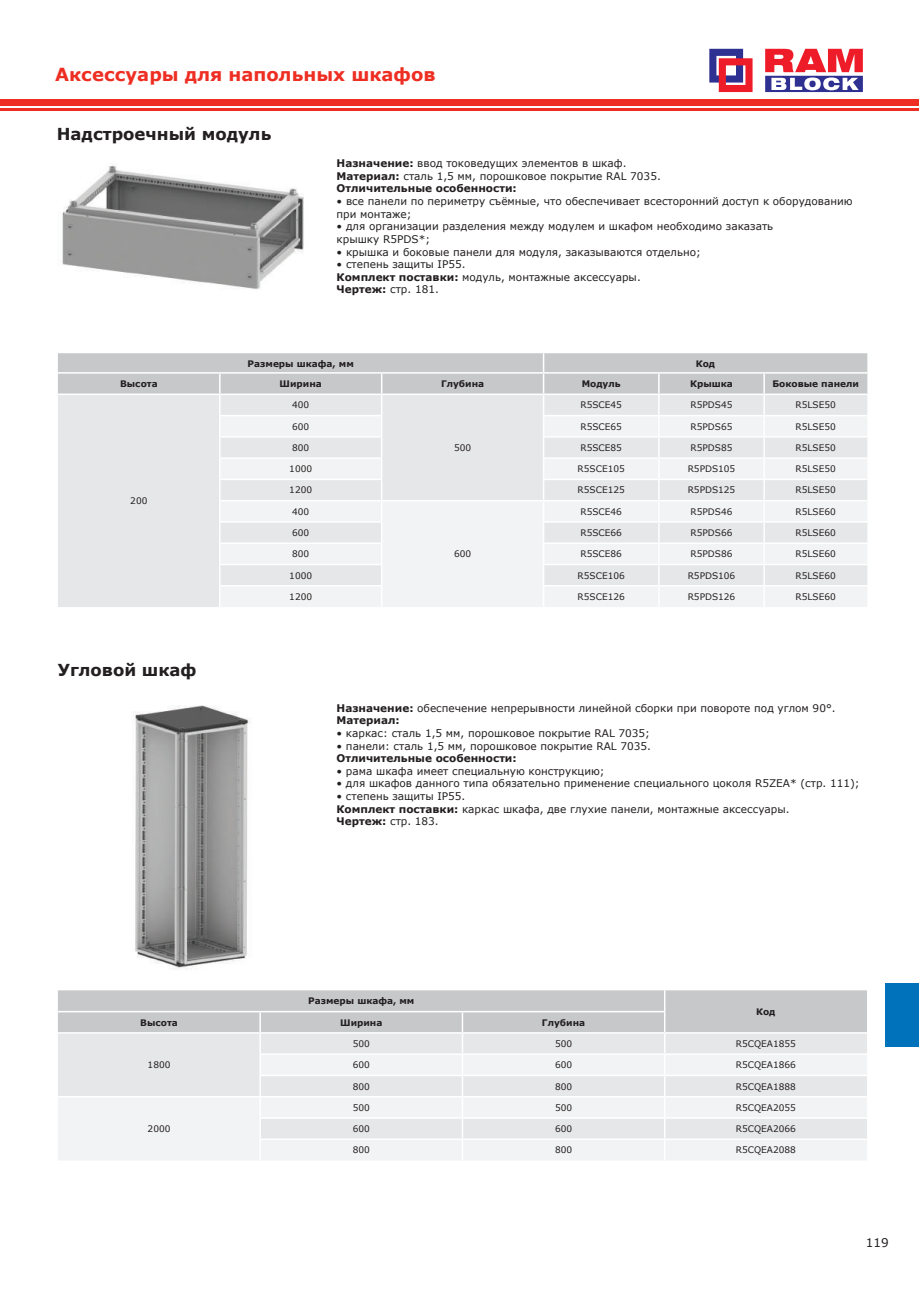
<style>
.page{position:relative;width:919px;height:1289px;background:#fff}
.page>*{position:absolute;margin:0;border:0;box-sizing:border-box;transform-origin:0 0}
.t1{font:700 18px "Verdana";color:#ee2e22}
.t2{font:700 16.5px "Verdana";color:#231f20}
.t3{font:12px "Verdana";color:#231f20}
.t4{font:10.5px/12.6px "Verdana";color:#231f20}
.t5{font:700 10.5px "Verdana";color:#231f20}
.t6{font:9px "Verdana";color:#231f20}
.t7{font:700 9px "Verdana";color:#231f20}
.s1{font-weight:700}
</style>
<div class="page">
<div style="left:0;top:99px;width:10px;height:7px;background:#ee2e22"></div>
<svg style="left:0;top:108px;width:10px;height:3px"></svg>
<div style="left:10px;top:99px;width:908px;height:7px;background:#ee2e22"></div>
<hr style="left:10px;top:108px;width:908px;height:3px;background:#ee2e22">
<svg style="left:709px;top:49px;width:43px;height:43px"></svg>
<svg style="left:765px;top:49px;width:97px;height:43px"></svg>
<div style="left:885px;top:982px;width:33px;height:64px;background:#0072bc"></div>
<svg style="left:58px;top:990px;width:808px;height:170px"></svg>
<img style="left:132px;top:705px;width:120px;height:265px">
<img style="left:62px;top:165px;width:242px;height:124px">
<svg style="left:58px;top:353px;width:809px;height:254px"></svg>
<h1 class="t1" style="left:55px;top:62px;width:382px">Аксессуары для напольных шкафов</h1>
<h2 class="t2" style="left:57px;top:122px;width:216px">Надстроечный модуль</h2>
<p class="t4" style="left:336px;top:157px;width:326px"><span class="s1">Назначение:</span> ввод токоведущих элементов в шкаф.<br><span class="s1">Материал:</span> сталь 1,5 мм, порошковое покрытие RAL 7035.<br><span class="s1">Отличительные особенности:</span></p>
<p class="t4" style="left:336px;top:195px;width:517px">• все панели по периметру съёмные, что обеспечивает всесторонний доступ к оборудованию при монтаже;</p>
<p class="t4" style="left:336px;top:220px;width:438px">• для организации разделения между модулем и шкафом необходимо заказать крышку R5PDS*;</p>
<p class="t4" style="left:336px;top:245px;width:366px">• крышка и боковые панели для модуля, заказываются отдельно;</p>
<p class="t4" style="left:336px;top:258px;width:306px">• степень защиты IP55.<br><span class="s1">Комплект поставки:</span> модуль, монтажные аксессуары.<br><span class="s1">Чертеж:</span> стр. 181.</p>
<p class="t7" style="left:247px;top:357px;width:108px">Размеры шкафа, мм</p>
<p class="t7" style="left:695px;top:357px;width:21px">Код</p>
<p class="t7" style="left:120px;top:377px;width:39px">Высота</p>
<p class="t7" style="left:279px;top:377px;width:44px">Ширина</p>
<p class="t7" style="left:441px;top:377px;width:45px">Глубина</p>
<p class="t7" style="left:581px;top:377px;width:41px">Модуль</p>
<p class="t7" style="left:690px;top:377px;width:44px">Крышка</p>
<p class="t7" style="left:772px;top:377px;width:88px">Боковые панели</p>
<p class="t6" style="left:130px;top:494px;width:19px">200</p>
<h2 class="t2" style="left:58px;top:658px;width:140px">Угловой шкаф</h2>
<p class="t6" style="left:292px;top:399px;width:19px">400</p>
<p class="t6" style="left:580px;top:399px;width:43px">R5SCE45</p>
<p class="t6" style="left:690px;top:399px;width:43px">R5PDS45</p>
<p class="t6" style="left:795px;top:399px;width:42px">R5LSE50</p>
<p class="t6" style="left:292px;top:420px;width:19px">600</p>
<p class="t6" style="left:580px;top:420px;width:43px">R5SCE65</p>
<p class="t6" style="left:690px;top:420px;width:43px">R5PDS65</p>
<p class="t6" style="left:795px;top:420px;width:42px">R5LSE50</p>
<p class="t6" style="left:292px;top:441px;width:19px">800</p>
<p class="t6" style="left:580px;top:441px;width:43px">R5SCE85</p>
<p class="t6" style="left:690px;top:441px;width:43px">R5PDS85</p>
<p class="t6" style="left:795px;top:441px;width:42px">R5LSE50</p>
<p class="t6" style="left:289px;top:463px;width:24px">1000</p>
<p class="t6" style="left:577px;top:463px;width:49px">R5SCE105</p>
<p class="t6" style="left:687px;top:463px;width:49px">R5PDS105</p>
<p class="t6" style="left:795px;top:463px;width:42px">R5LSE50</p>
<p class="t6" style="left:289px;top:484px;width:24px">1200</p>
<p class="t6" style="left:577px;top:484px;width:49px">R5SCE125</p>
<p class="t6" style="left:687px;top:484px;width:49px">R5PDS125</p>
<p class="t6" style="left:795px;top:484px;width:42px">R5LSE50</p>
<p class="t6" style="left:292px;top:505px;width:19px">400</p>
<p class="t6" style="left:454px;top:548px;width:19px">600</p>
<p class="t6" style="left:454px;top:441px;width:19px">500</p>
<p class="t6" style="left:580px;top:505px;width:43px">R5SCE46</p>
<p class="t6" style="left:690px;top:505px;width:43px">R5PDS46</p>
<p class="t6" style="left:795px;top:505px;width:42px">R5LSE60</p>
<p class="t6" style="left:292px;top:526px;width:19px">600</p>
<p class="t6" style="left:580px;top:526px;width:43px">R5SCE66</p>
<p class="t6" style="left:690px;top:526px;width:43px">R5PDS66</p>
<p class="t6" style="left:795px;top:526px;width:42px">R5LSE60</p>
<p class="t6" style="left:292px;top:548px;width:19px">800</p>
<p class="t6" style="left:580px;top:548px;width:43px">R5SCE86</p>
<p class="t6" style="left:690px;top:548px;width:43px">R5PDS86</p>
<p class="t6" style="left:795px;top:548px;width:42px">R5LSE60</p>
<p class="t6" style="left:289px;top:569px;width:24px">1000</p>
<p class="t6" style="left:577px;top:569px;width:49px">R5SCE106</p>
<p class="t6" style="left:687px;top:569px;width:49px">R5PDS106</p>
<p class="t6" style="left:795px;top:569px;width:42px">R5LSE60</p>
<p class="t6" style="left:289px;top:590px;width:24px">1200</p>
<p class="t6" style="left:577px;top:590px;width:49px">R5SCE126</p>
<p class="t6" style="left:687px;top:590px;width:49px">R5PDS126</p>
<p class="t6" style="left:795px;top:590px;width:42px">R5LSE60</p>
<p class="t4" style="left:336px;top:701px;width:500px"><span class="s1">Назначение:</span> обеспечение непрерывности линейной сборки при повороте под углом 90°.<br><span class="s1">Материал:</span></p>
<p class="t4" style="left:336px;top:726px;width:315px">• каркас: сталь 1,5 мм, порошковое покрытие RAL 7035;</p>
<p class="t4" style="left:336px;top:739px;width:316px">• панели: сталь 1,5 мм, порошковое покрытие RAL 7035.</p>
<p class="t5" style="left:336px;top:751px;width:182px">Отличительные особенности:</p>
<p class="t4" style="left:336px;top:764px;width:270px">• рама шкафа имеет специальную конструкцию;</p>
<p class="t4" style="left:336px;top:777px;width:524px">• для шкафов данного типа обязательно применение специального цоколя R5ZEA* (стр. 111);</p>
<p class="t4" style="left:336px;top:789px;width:454px">• степень защиты IP55.<br><span class="s1">Комплект поставки:</span> каркас шкафа, две глухие панели, монтажные аксессуары.<br><span class="s1">Чертеж:</span> стр. 183.</p>
<p class="t7" style="left:308px;top:994px;width:108px">Размеры шкафа, мм</p>
<p class="t7" style="left:756px;top:1005px;width:21px">Код</p>
<p class="t7" style="left:140px;top:1016px;width:39px">Высота</p>
<p class="t7" style="left:340px;top:1016px;width:44px">Ширина</p>
<p class="t7" style="left:542px;top:1016px;width:45px">Глубина</p>
<p class="t6" style="left:148px;top:1058px;width:24px">1800</p>
<p class="t6" style="left:353px;top:1037px;width:19px">500</p>
<p class="t6" style="left:555px;top:1037px;width:19px">500</p>
<p class="t6" style="left:735px;top:1037px;width:62px">R5CQEA1855</p>
<p class="t6" style="left:353px;top:1058px;width:19px">600</p>
<p class="t6" style="left:555px;top:1058px;width:19px">600</p>
<p class="t6" style="left:735px;top:1058px;width:62px">R5CQEA1866</p>
<p class="t6" style="left:353px;top:1080px;width:19px">800</p>
<p class="t6" style="left:555px;top:1080px;width:19px">800</p>
<p class="t6" style="left:735px;top:1080px;width:62px">R5CQEA1888</p>
<p class="t6" style="left:148px;top:1122px;width:24px">2000</p>
<p class="t6" style="left:353px;top:1101px;width:19px">500</p>
<p class="t6" style="left:555px;top:1101px;width:19px">500</p>
<p class="t6" style="left:735px;top:1101px;width:62px">R5CQEA2055</p>
<p class="t6" style="left:353px;top:1122px;width:19px">600</p>
<p class="t6" style="left:555px;top:1122px;width:19px">600</p>
<p class="t6" style="left:735px;top:1122px;width:62px">R5CQEA2066</p>
<p class="t6" style="left:353px;top:1143px;width:19px">800</p>
<p class="t6" style="left:555px;top:1143px;width:19px">800</p>
<p class="t6" style="left:735px;top:1143px;width:62px">R5CQEA2088</p>
<p class="t3" style="left:865px;top:1234px;width:24px">119</p>
</div>
